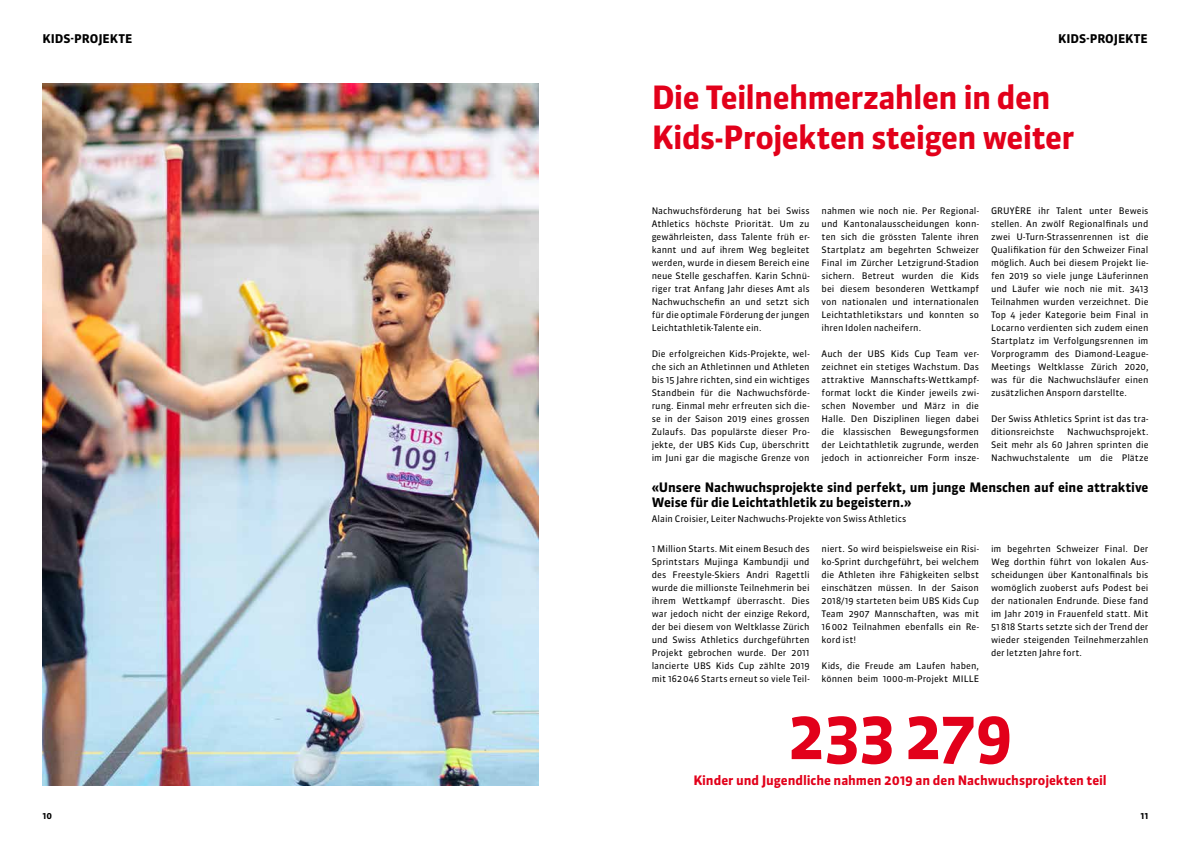
<style>
.page{position:relative;width:1191px;height:842px;background:#fff}
.page>*{position:absolute;margin:0;border:0;box-sizing:border-box;transform-origin:0 0}
.t1{font:700 64px "Sanuk OT";letter-spacing:-.035em;color:#e2001a}
.t2{font:700 32px/40px "Sanuk OT";letter-spacing:-.02em;color:#e2001a}
.t3{font:700 13px/15px "Sanuk OT";letter-spacing:-.005em;color:#000}
.t4{font:700 13px "Sanuk OT";letter-spacing:-.005em;color:#e2001a}
.t5{font:700 12px "Sanuk OT";color:#000}
.t6{font:9px/13px "Sanuk OT";letter-spacing:.005em;color:#000;text-align:justify}
.t7{font:700 9px "Sanuk OT";color:#000}
</style>
<div class="page">
<img style="left:42px;top:84px;width:497px;height:701px">
<h3 class="t5" style="left:43px;top:31px;width:91px">KIDS-PROJEKTE</h3>
<h3 class="t5" style="left:1058px;top:31px;width:91px">KIDS-PROJEKTE</h3>
<h2 class="t2" style="left:651px;top:77px;width:424px">Die Teilnehmerzahlen in den<br>Kids-Projekten steigen weiter</h2>
<p class="t6" style="left:651px;top:204px;width:159px">Nachwuchsförderung hat bei Swiss Athletics höchste Priorität. Um zu gewährleisten, dass Talente früh er&shy;kannt und auf ihrem Weg begleitet werden, wurde in diesem Bereich eine neue Stelle geschaffen. Karin Schnü&shy;riger trat Anfang Jahr dieses Amt als Nachwuchschefin an und setzt sich für die optimale Förderung der jungen Leichtathletik-Talente ein.</p>
<p class="t6" style="left:651px;top:347px;width:159px">Die erfolgreichen Kids-Projekte, wel&shy;che sich an Athletinnen und Athleten bis 15 Jahre richten, sind ein wichtiges Standbein für die Nachwuchsförde&shy;rung. Einmal mehr erfreuten sich die&shy;se in der Saison 2019 eines grossen Zulaufs. Das populärste dieser Pro&shy;jekte, der UBS Kids Cup, überschritt im Juni gar die magische Grenze von</p>
<p class="t6" style="left:821px;top:204px;width:159px">nahmen wie noch nie. Per Regional&shy;und Kantonalausscheidungen konn&shy;ten sich die grössten Talente ihren Startplatz am begehrten Schweizer Final im Zürcher Letzigrund-Stadion sichern. Betreut wurden die Kids bei diesem besonderen Wettkampf von nationalen und internationalen Leichtathletikstars und konnten so ihren Idolen nacheifern.</p>
<p class="t6" style="left:821px;top:347px;width:159px">Auch der UBS Kids Cup Team ver&shy;zeichnet ein stetiges Wachstum. Das attraktive Mannschafts-Wettkampf&shy;format lockt die Kinder jeweils zwi&shy;schen November und März in die Halle. Den Disziplinen liegen dabei die klassischen Bewegungsformen der Leichtathletik zugrunde, werden jedoch in actionreicher Form insze-</p>
<p class="t6" style="left:991px;top:204px;width:159px">GRUYÈRE ihr Talent unter Beweis stellen. An zwölf Regionalfinals und zwei U-Turn-Strassenrennen ist die Qualifikation für den Schweizer Final möglich. Auch bei diesem Projekt lie&shy;fen 2019 so viele junge Läuferinnen und Läufer wie noch nie mit. 3413<br>Teilnahmen wurden verzeichnet. Die Top 4 jeder Kategorie beim Final in Locarno verdienten sich zudem einen Startplatz im Verfolgungsrennen im Vorprogramm des Diamond-League-Meetings Weltklasse Zürich 2020, was für die Nachwuchsläufer einen zusätzlichen Ansporn darstellte.</p>
<p class="t6" style="left:991px;top:412px;width:159px">Der Swiss Athletics Sprint ist das tra&shy;ditionsreichste</p>
<p class="t6" style="left:991px;top:425px;width:159px;text-indent:76px">Nachwuchsprojekt.<br>Seit mehr als 60 Jahren sprinten die Nachwuchstalente um die Plätze</p>
<h3 class="t3" style="left:651px;top:479px;width:498px">«Unsere Nachwuchsprojekte sind perfekt, um junge Menschen auf eine attraktive<br>Weise für die Leichtathletik zu begeistern.»</h3>
<p class="t6" style="left:651px;top:512px;width:256px">Alain Croisier, Leiter Nachwuchs-Projekte von Swiss Athletics</p>
<p class="t6" style="left:651px;top:542px;width:159px">1 Million Starts. Mit einem Besuch des Sprintstars Mujinga Kambundji und des Freestyle-Skiers Andri Ragettli wurde die millionste Teilnehmerin bei ihrem Wettkampf überrascht. Dies war jedoch nicht der einzige Rekord, der bei diesem von Weltklasse Zürich und Swiss Athletics durchgeführten Projekt gebrochen wurde. Der 2011 lancierte UBS Kids Cup zählte 2019 mit 162046 Starts erneut so viele Teil-</p>
<p class="t6" style="left:821px;top:542px;width:159px">niert. So wird beispielsweise ein Risi&shy;ko-Sprint durchgeführt, bei welchem die Athleten ihre Fähigkeiten selbst einschätzen müssen. In der Saison 2018/19 starteten beim UBS Kids Cup Team 2907 Mannschaften, was mit 16002 Teilnahmen ebenfalls ein Re&shy;kord ist!</p>
<p class="t6" style="left:821px;top:659px;width:159px">Kids, die Freude am Laufen haben, können beim 1000-m-Projekt MILLE</p>
<p class="t6" style="left:991px;top:542px;width:159px">im begehrten Schweizer Final. Der Weg dorthin führt von lokalen Aus&shy;scheidungen über Kantonalfinals bis womöglich zuoberst aufs Podest bei der nationalen Endrunde. Diese fand im Jahr 2019 in Frauenfeld statt. Mit 51818 Starts setzte sich der Trend der wieder steigenden Teilnehmerzahlen der letzten Jahre fort.</p>
<h1 class="t1" style="left:787px;top:696px;width:227px">233 279</h1>
<h3 class="t4" style="left:693px;top:772px;width:415px">Kinder und Jugendliche nahmen 2019 an den Nachwuchsprojekten teil</h3>
<p class="t7" style="left:43px;top:810px;width:11px">10</p>
<p class="t7" style="left:1140px;top:810px;width:10px">11</p>
</div>
